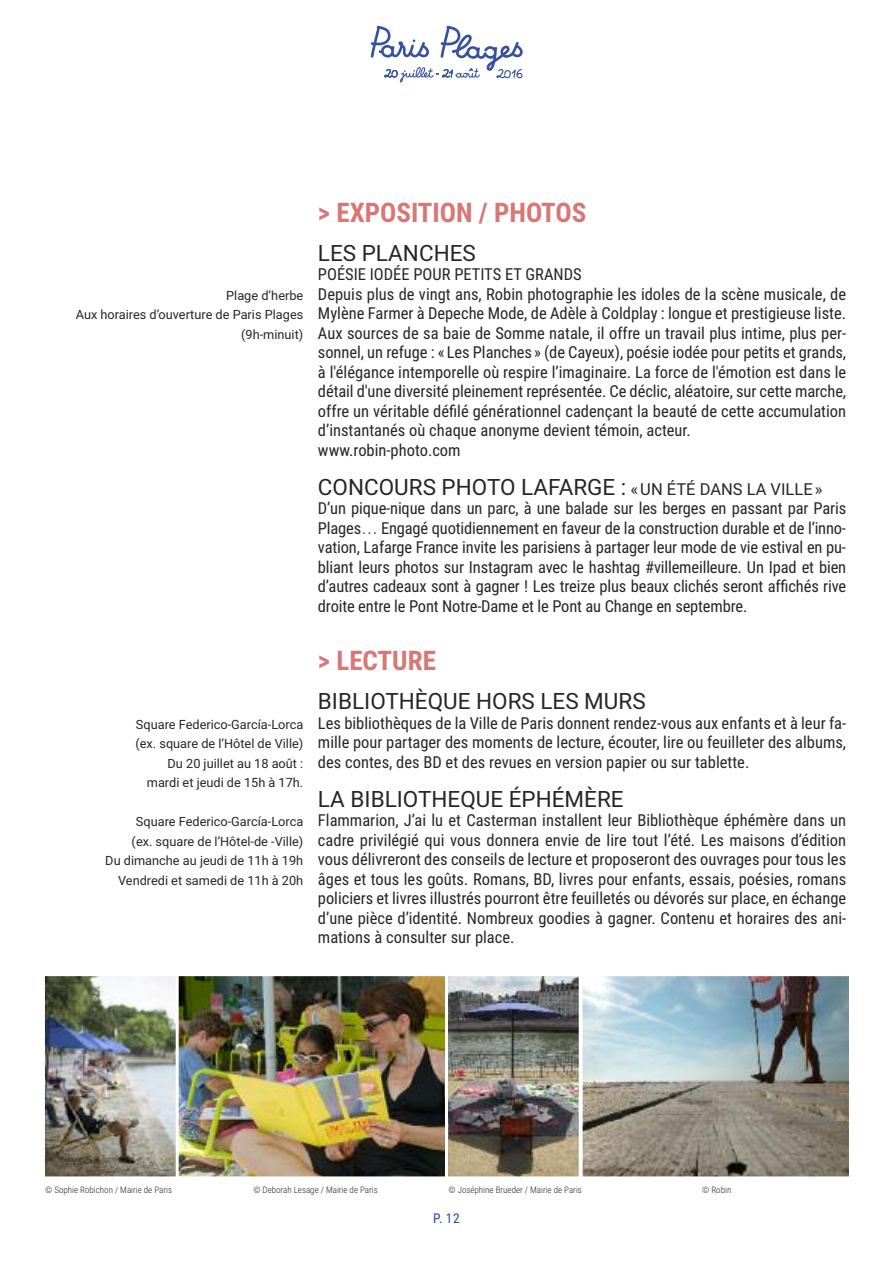
<style>
.page{position:relative;width:893px;height:1263px;background:#fff}
.page>*{position:absolute;margin:0;border:0;box-sizing:border-box;transform-origin:0 0}
.t1{font:700 27px "Roboto Condensed";color:#d87773}
.t2{font:22.5px "Roboto";color:#272526}
.t3{font:16.5px/19.5px "Roboto Condensed";color:#272526;text-align:justify}
.t4{font:13.5px "Roboto Condensed";color:#1f49b6}
.t5{font:12.75px/19.5px "Roboto";color:#272526;text-align:right}
.t6{font:300 9px "Roboto Condensed";color:#272526}
.s1{font-size:16.5px}
.s2{font-family:"Helvetica Neue";font-weight:300;font-style:italic;font-stretch:condensed}
</style>
<div class="page">
<svg style="left:371px;top:26px;width:152px;height:56px"></svg>
<img style="left:180px;top:978px;width:263px;height:197px">
<div style="left:177px;top:975px;width:269px;height:203px;border:2px solid #fff"></div>
<img style="left:584px;top:978px;width:263px;height:197px">
<div style="left:581px;top:975px;width:269px;height:203px;border:2px solid #fff"></div>
<img style="left:449px;top:978px;width:128px;height:197px">
<div style="left:446px;top:975px;width:134px;height:203px;border:2px solid #fff"></div>
<img style="left:46px;top:978px;width:128px;height:197px">
<div style="left:43px;top:975px;width:134px;height:203px;border:2px solid #fff"></div>
<p class="t5" style="left:76px;top:285px;width:229px">Plage d’herbe<br>Aux horaires d’ouverture de Paris Plages (9h-minuit)</p>
<p class="t5" style="left:136px;top:714px;width:169px">Square Federico-García-Lorca (ex. square de l’Hôtel de Ville)<br>Du 20 juillet au 18 août : mardi et jeudi de 15h à 17h.</p>
<p class="t5" style="left:105px;top:812px;width:200px">Square Federico-García-Lorca<br>(ex. square de l’Hôtel-de -Ville)<br>Du dimanche au jeudi de 11h à 19h<br>Vendredi et samedi de 11h à 20h</p>
<h1 class="t1" style="left:318px;top:196px;width:270px">&gt; EXPOSITION / PHOTOS</h1>
<h2 class="t2" style="left:318px;top:240px;width:159px">LES PLANCHES</h2>
<p class="t3" style="left:318px;top:265px;width:530px;text-align:left">POÉSIE IODÉE POUR PETITS ET GRANDS<br>Depuis plus de vingt ans, Robin photographie les idoles de la scène musicale, de Mylène Farmer à Depeche Mode, de Adèle à Coldplay : longue et prestigieuse liste.<br>Aux sources de sa baie de Somme natale, il offre un travail plus intime, plus per&shy;sonnel, un refuge : « Les Planches » (de Cayeux), poésie iodée pour petits et grands, à l'élégance intemporelle où respire l’imaginaire. La force de l'émotion est dans le détail d'une diversité pleinement représentée. Ce déclic, aléatoire, sur cette marche, offre un véritable défilé générationnel cadençant la beauté de cette accumulation d’instantanés où chaque anonyme devient témoin, acteur.<br>www.robin-photo.com</p>
<h2 class="t2" style="left:318px;top:474px;width:506px">CONCOURS PHOTO LAFARGE : <span class="s1">«UN ÉTÉ DANS LA VILLE»</span></h2>
<p class="t3" style="left:318px;top:499px;width:530px">D’un pique-nique dans un parc, à une balade sur les berges en passant par Paris Plages<span class="s2">…</span> Engagé quotidiennement en faveur de la construction durable et de l’inno&shy;vation, Lafarge France invite les parisiens à partager leur mode de vie estival en pu&shy;bliant leurs photos sur Instagram avec le hashtag #villemeilleure. Un Ipad et bien d’autres cadeaux sont à gagner ! Les treize plus beaux clichés seront affichés rive droite entre le Pont Notre-Dame et le Pont au Change en septembre.</p>
<h1 class="t1" style="left:318px;top:645px;width:119px">&gt; LECTURE</h1>
<h2 class="t2" style="left:318px;top:688px;width:329px">BIBLIOTHÈQUE HORS LES MURS</h2>
<p class="t3" style="left:318px;top:713px;width:530px">Les bibliothèques de la Ville de Paris donnent rendez-vous aux enfants et à leur fa&shy;mille pour partager des moments de lecture, écouter, lire ou feuilleter des albums, des contes, des BD et des revues en version papier ou sur tablette.</p>
<h2 class="t2" style="left:318px;top:786px;width:307px">LA BIBLIOTHEQUE ÉPHÉMÈRE</h2>
<p class="t3" style="left:318px;top:811px;width:530px">Flammarion, J’ai lu et Casterman installent leur Bibliothèque éphémère dans un cadre privilégié qui vous donnera envie de lire tout l’été. Les maisons d’édition vous délivreront des conseils de lecture et proposeront des ouvrages pour tous les âges et tous les goûts. Romans, BD, livres pour enfants, essais, poésies, romans policiers et livres illustrés pourront être feuilletés ou dévorés sur place, en échange d’une pièce d’identité. Nombreux goodies à gagner. Contenu et horaires des ani&shy;mations à consulter sur place.</p>
<p class="t6" style="left:45px;top:1184px;width:128px">© Sophie Robichon / Mairie de Paris</p>
<p class="t6" style="left:253px;top:1184px;width:126px">© Deborah Lesage / Mairie de Paris</p>
<p class="t6" style="left:448px;top:1184px;width:135px">© Joséphine Brueder / Mairie de Paris</p>
<p class="t6" style="left:702px;top:1184px;width:31px">© Robin</p>
<p class="t4" style="left:433px;top:1210px;width:28px">P. 12</p>
</div>
